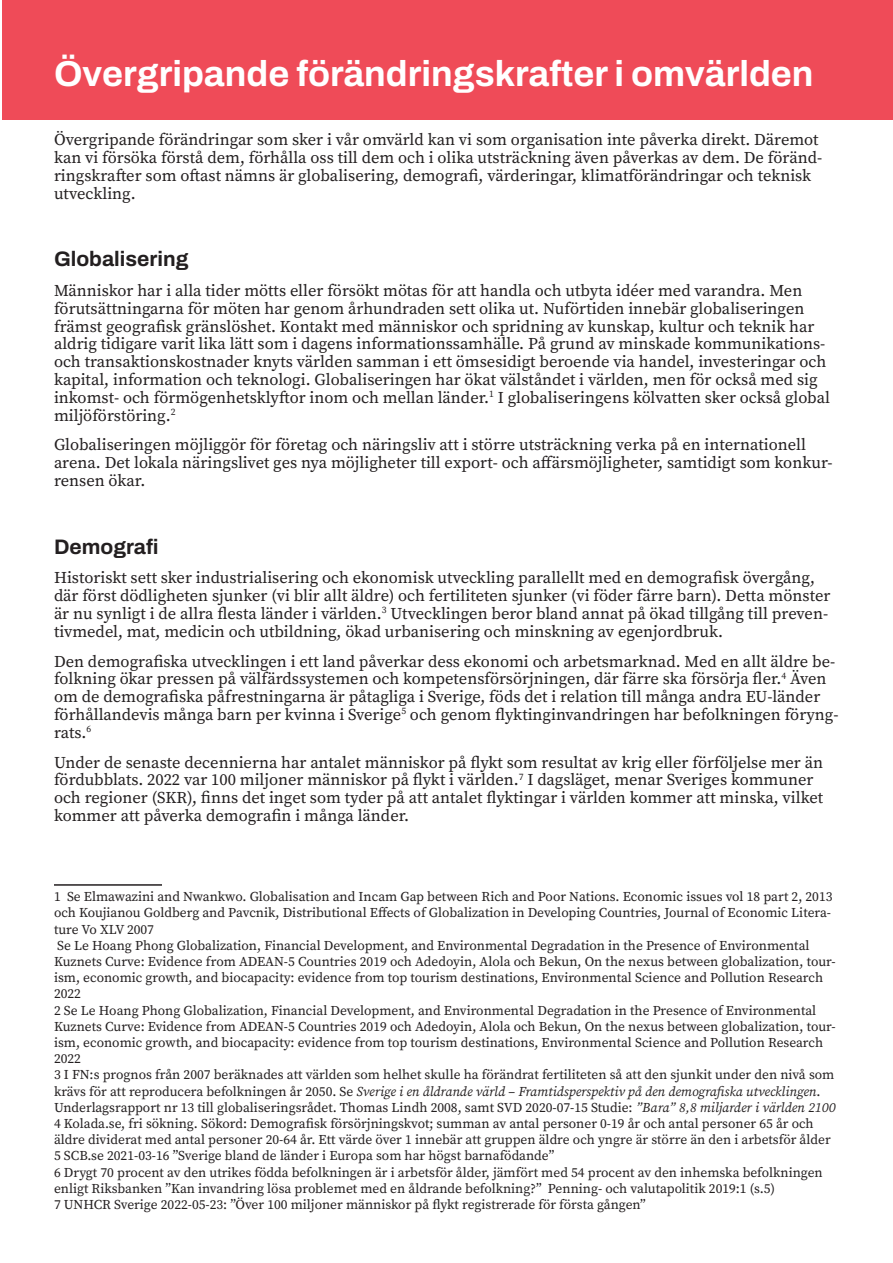
<style>
.page{position:relative;width:893px;height:1263px;background:#fff}
.page>*{position:absolute;margin:0;border:0;box-sizing:border-box;transform-origin:0 0}
.Heading_1{font:700 36px "Archivo";color:#fff}
.Heading_2{font:700 21px "Archivo";color:#231f20}
.t1{font:16.5px/17.9px "Source Serif Pro";color:#231f20}
.t2{font:13.5px/16.2px "Source Serif Pro";color:#231f20}
.s1{font-style:italic}
</style>
<div class="page">
<div style="left:2px;top:0;width:891px;height:119px;background:#ef4b58"></div>
<hr style="left:54px;top:884px;width:108px;height:2px;background:#231f20">
<p class="Heading_1" style="left:54px;top:46px;width:761px">Övergripande förändringskrafter i omvärlden</p>
<p class="t1" style="left:54px;top:131px;width:770px">Övergripande förändringar som sker i vår omvärld kan vi som organisation inte påverka direkt. Däremot kan vi försöka förstå dem, förhålla oss till dem och i olika utsträckning även påverkas av dem. De föränd&shy;ringskrafter som oftast nämns är globalisering, demografi, värderingar, klimatförändringar och teknisk utveckling.</p>
<p class="Heading_2" style="left:54px;top:243px;width:136px">Globalisering</p>
<p class="t1" style="left:54px;top:281px;width:778px">Människor har i alla tider mötts eller försökt mötas för att handla och utbyta idéer med varandra. Men förutsättningarna för möten har genom århundraden sett olika ut. Nuförtiden innebär globaliseringen främst geografisk gränslöshet. Kontakt med människor och spridning av kunskap, kultur och teknik har aldrig tidigare varit lika lätt som i dagens informationssamhälle. På grund av minskade kommunikations&shy;och transaktionskostnader knyts världen samman i ett ömsesidigt beroende via handel, investeringar och kapital, information och teknologi. Globaliseringen har ökat välståndet i världen, men för också med sig inkomst- och förmögenhetsklyftor inom och mellan länder.<sup>1</sup> I globaliseringens kölvatten sker också global miljöförstöring.<sup>2</sup></p>
<p class="t1" style="left:54px;top:436px;width:780px">Globaliseringen möjliggör för företag och näringsliv att i större utsträckning verka på en internationell arena. Det lokala näringslivet ges nya möjligheter till export‐ och affärsmöjligheter, samtidigt som konkur&shy;rensen ökar.</p>
<p class="Heading_2" style="left:54px;top:531px;width:106px">Demografi</p>
<p class="t1" style="left:54px;top:569px;width:778px">Historiskt sett sker industrialisering och ekonomisk utveckling parallellt med en demografisk övergång, där först dödligheten sjunker (vi blir allt äldre) och fertiliteten sjunker (vi föder färre barn). Detta mönster är nu synligt i de allra flesta länder i världen.<sup>3</sup> Utvecklingen beror bland annat på ökad tillgång till preven&shy;tivmedel, mat, medicin och utbildning, ökad urbanisering och minskning av egenjordbruk.</p>
<p class="t1" style="left:54px;top:652px;width:786px">Den demografiska utvecklingen i ett land påverkar dess ekonomi och arbetsmarknad. Med en allt äldre be&shy;folkning ökar pressen på välfärdssystemen och kompetensförsörjningen, där färre ska försörja fler.<sup>4</sup> Även om de demografiska påfrestningarna är påtagliga i Sverige, föds det i relation till många andra EU-länder förhållandevis många barn per kvinna i Sverige<sup>5</sup> och genom flyktinginvandringen har befolkningen föryng&shy;rats.<sup>6</sup></p>
<p class="t1" style="left:54px;top:753px;width:771px">Under de senaste decennierna har antalet människor på flykt som resultat av krig eller förföljelse mer än fördubblats. 2022 var 100 miljoner människor på flykt i världen.<sup>7</sup> I dagsläget, menar Sveriges kommuner och regioner (SKR), finns det inget som tyder på att antalet flyktingar i världen kommer att minska, vilket kommer att påverka demografin i många länder.</p>
<p class="t2" style="left:54px;top:888px;width:780px;text-align:justify">1 Se Elmawazini and Nwankwo. Globalisation and Incam Gap between Rich and Poor Nations. Economic issues vol 18 part 2, 2013 och Koujianou Goldberg and Pavcnik, Distributional Effects of Globalization in Developing Countries, Journal of Economic Litera&shy;ture Vo XLV 2007</p>
<p class="t2" style="left:54px;top:937px;width:783px">Se Le Hoang Phong Globalization, Financial Development, and Environmental Degradation in the Presence of Environmental Kuznets Curve: Evidence from ADEAN-5 Countries 2019 och Adedoyin, Alola och Bekun, On the nexus between globalization, tour&shy;ism, economic growth, and biocapacity: evidence from top tourism destinations, Environmental Science and Pollution Research 2022</p>
<p class="t2" style="left:54px;top:1002px;width:783px">2 Se Le Hoang Phong Globalization, Financial Development, and Environmental Degradation in the Presence of Environmental Kuznets Curve: Evidence from ADEAN-5 Countries 2019 och Adedoyin, Alola och Bekun, On the nexus between globalization, tour&shy;ism, economic growth, and biocapacity: evidence from top tourism destinations, Environmental Science and Pollution Research 2022</p>
<p class="t2" style="left:54px;top:1067px;width:783px">3 I FN:s prognos från 2007 beräknades att världen som helhet skulle ha förändrat fertiliteten så att den sjunkit under den nivå som krävs för att reproducera befolkningen år 2050. Se <span class="s1">Sverige i en åldrande värld – Framtidsperspektiv på den demografiska utvecklingen</span>.<br>Underlagsrapport nr 13 till globaliseringsrådet. Thomas Lindh 2008, samt SVD 2020-07-15 Studie: <span class="s1">”Bara” 8,8 miljarder i världen 2100</span></p>
<p class="t2" style="left:54px;top:1115px;width:778px">4 Kolada.se, fri sökning. Sökord: Demografisk försörjningskvot; summan av antal personer 0-19 år och antal personer 65 år och äldre dividerat med antal personer 20-64 år. Ett värde över 1 innebär att gruppen äldre och yngre är större än den i arbetsför ålder</p>
<p class="t2" style="left:54px;top:1148px;width:502px">5 SCB.se 2021-03-16 ”Sverige bland de länder i Europa som har högst barnafödande”</p>
<p class="t2" style="left:54px;top:1164px;width:770px">6 Drygt 70 procent av den utrikes födda befolkningen är i arbetsför ålder, jämfört med 54 procent av den inhemska befolkningen enligt Riksbanken ”Kan invandring lösa problemet med en åldrande befolkning?” Penning- och valutapolitik 2019:1 (s.5)</p>
<p class="t2" style="left:54px;top:1196px;width:593px">7 UNHCR Sverige 2022-05-23: ”Över 100 miljoner människor på flykt registrerade för första gången”</p>
</div>
